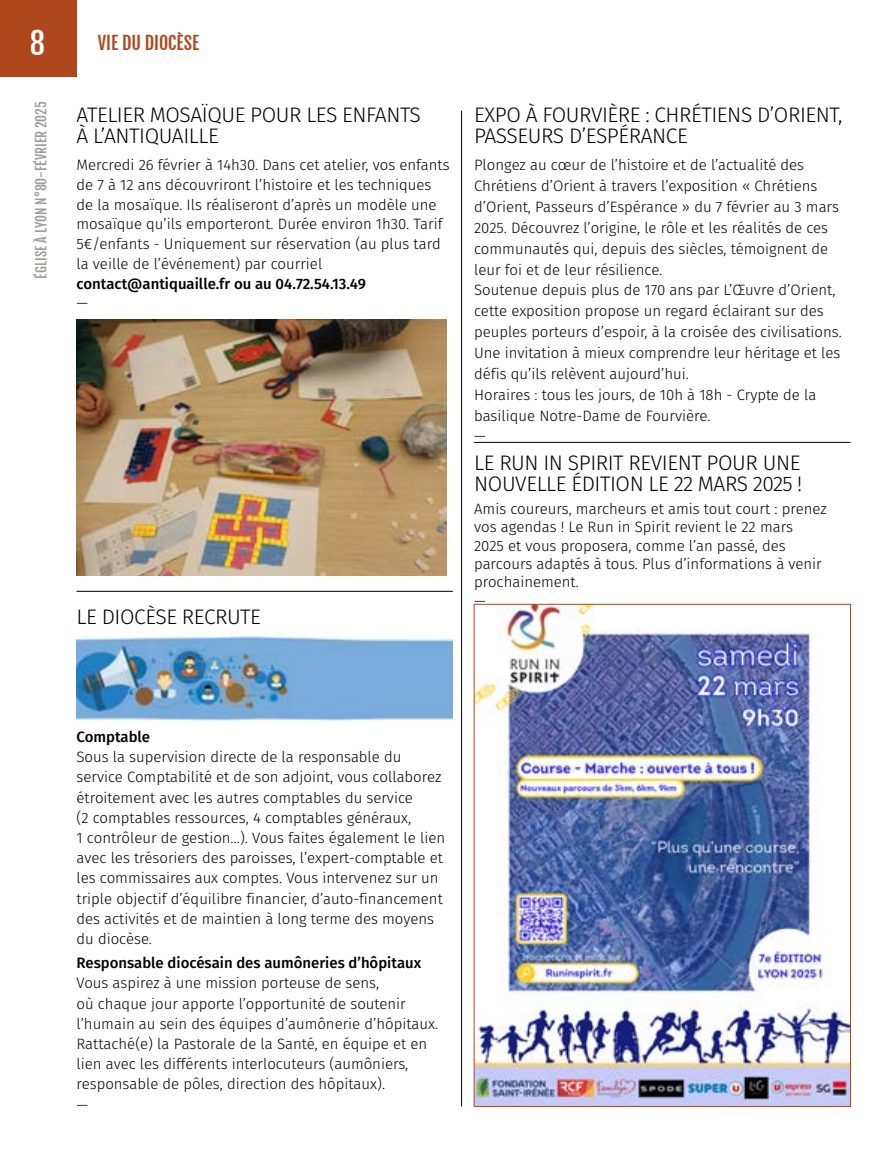
<style>
.page{position:relative;width:893px;height:1149px;background:#fff}
.page>*{position:absolute;margin:0;border:0;box-sizing:border-box;transform-origin:0 0}
.t1{font:30px "Fjalla One";color:#fff}
.t2{font:300 21px/21px "Fira Sans";letter-spacing:-.02em;color:#000}
.t3{font:18px "Fjalla One";color:#af471d}
.t4{font:300 15px/20.1px "Fira Sans";color:#000}
.t5{font:500 15px "Fira Sans";color:#000}
.t6{font:13.5px "Fjalla One";color:#9d9d9c}
</style>
<div class="page">
<div style="left:0;top:0;width:77px;height:77px;background:#af471d"></div>
<img style="left:77px;top:319px;width:369px;height:256px">
<img style="left:476px;top:606px;width:373px;height:498px">
<hr style="left:474px;top:442px;width:376px;height:1px;background:#000">
<hr style="left:461px;top:111px;width:1px;height:995px;background:#000">
<hr style="left:77px;top:591px;width:376px;height:1px;background:#000">
<img style="left:77px;top:635px;width:376px;height:86px">
<h1 class="t1" style="left:30px;top:24px;width:17px">8</h1>
<p class="t3" style="left:98px;top:32px;width:103px">VIE DU DIOCÈSE</p>
<p class="t6" style="left:33px;top:278px;width:179px;rotate:-90deg">ÉGLISE À LYON N°80-FÉVRIER 2025</p>
<h2 class="t2" style="left:77px;top:104px;width:346px">ATELIER MOSAÏQUE POUR LES ENFANTS<br>À L’ANTIQUAILLE</h2>
<p class="t4" style="left:77px;top:155px;width:375px;line-height:19.6px">Mercredi 26 février à 14h30. Dans cet atelier, vos enfants de 7 à 12 ans découvriront l’histoire et les techniques de la mosaïque. Ils réaliseront d’après un modèle une mosaïque qu’ils emporteront. Durée environ 1h30. Tarif 5€/enfants - Uniquement sur réservation (au plus tard la veille de l’événement) par courriel</p>
<p class="t5" style="left:77px;top:271px;width:291px">contact@antiquaille.fr ou au 04.72.54.13.49</p>
<p class="t4" style="left:77px;top:293px;width:13px">—</p>
<h2 class="t2" style="left:77px;top:605px;width:186px">LE DIOCÈSE RECRUTE</h2>
<h2 class="t2" style="left:474px;top:104px;width:370px">EXPO À FOURVIÈRE : CHRÉTIENS D’ORIENT,<br>PASSEURS D’ESPÉRANCE</h2>
<p class="t4" style="left:474px;top:154px;width:369px;line-height:20.9px">Plongez au cœur de l’histoire et de l’actualité des Chrétiens d’Orient à travers l’exposition « Chrétiens d’Orient, Passeurs d’Espérance » du 7 février au 3 mars 2025. Découvrez l’origine, le rôle et les réalités de ces communautés qui, depuis des siècles, témoignent de leur foi et de leur résilience.<br>Soutenue depuis plus de 170 ans par L’Œuvre d’Orient, cette exposition propose un regard éclairant sur des peuples porteurs d’espoir, à la croisée des civilisations.<br>Une invitation à mieux comprendre leur héritage et les défis qu’ils relèvent aujourd’hui.<br>Horaires : tous les jours, de 10h à 18h - Crypte de la basilique Notre-Dame de Fourvière.<br>—</p>
<h2 class="t2" style="left:474px;top:452px;width:330px">LE RUN IN SPIRIT REVIENT POUR UNE<br>NOUVELLE ÉDITION LE 22 MARS 2025 !</h2>
<p class="t4" style="left:474px;top:499px;width:354px;line-height:18.5px">Amis coureurs, marcheurs et amis tout court : prenez vos agendas ! Le Run in Spirit revient le 22 mars<br>2025 et vous proposera, comme l’an passé, des parcours adaptés à tous. Plus d’informations à venir prochainement.<br>—</p>
<p class="t5" style="left:77px;top:724px;width:75px">Comptable</p>
<p class="t4" style="left:77px;top:746px;width:370px">Sous la supervision directe de la responsable du service Comptabilité et de son adjoint, vous collaborez étroitement avec les autres comptables du service<br>(2 comptables ressources, 4 comptables généraux,<br>1 contrôleur de gestion…). Vous faites également le lien avec les trésoriers des paroisses, l’expert-comptable et les commissaires aux comptes. Vous intervenez sur un triple objectif d’équilibre financier, d’auto-financement des activités et de maintien à long terme des moyens du diocèse.</p>
<p class="t5" style="left:77px;top:950px;width:346px">Responsable diocésain des aumôneries d’hôpitaux</p>
<p class="t4" style="left:77px;top:972px;width:363px">Vous aspirez à une mission porteuse de sens,<br>où chaque jour apporte l’opportunité de soutenir l’humain au sein des équipes d’aumônerie d’hôpitaux.<br>Rattaché(e) la Pastorale de la Santé, en équipe et en lien avec les différents interlocuteurs (aumôniers, responsable de pôles, direction des hôpitaux).<br>—</p>
</div>
